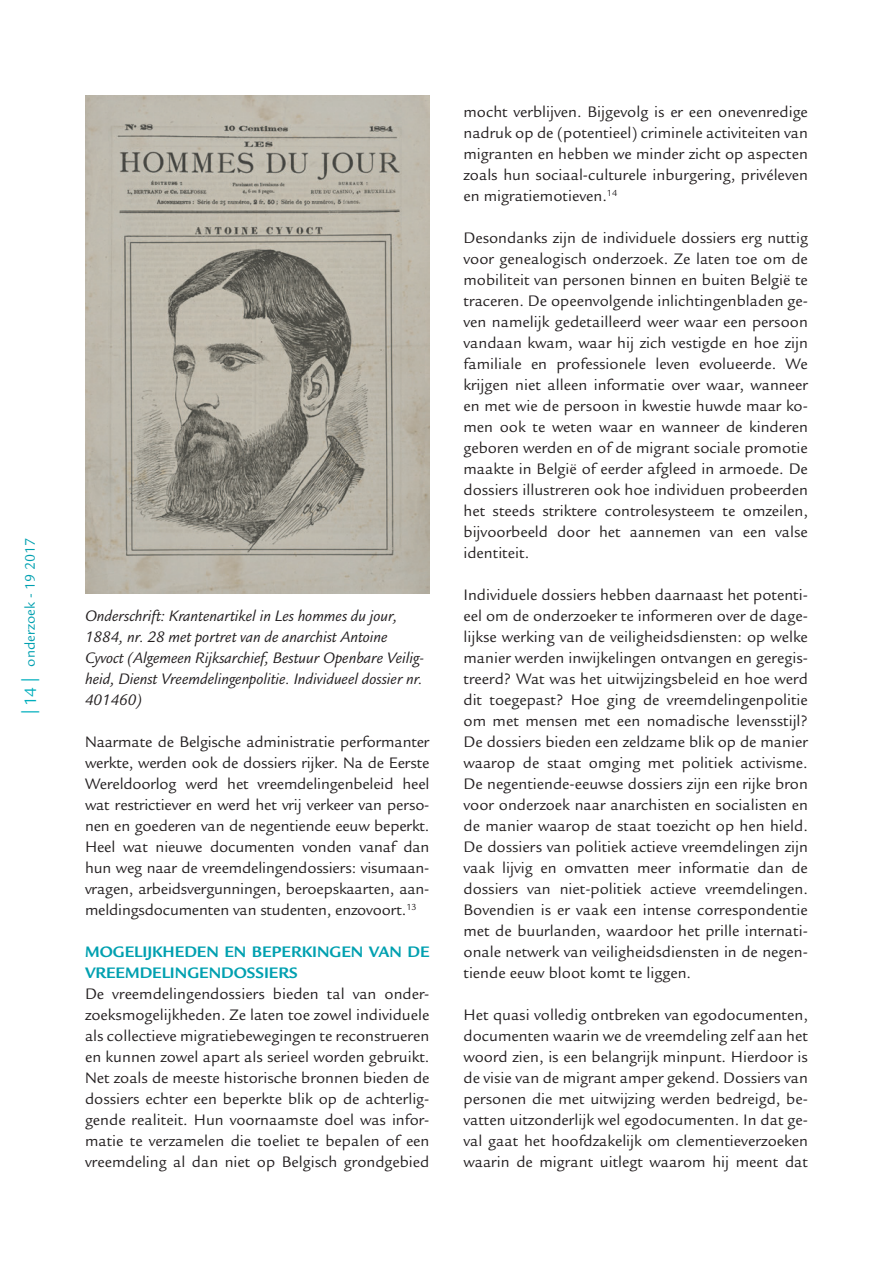
<style>
.page{position:relative;width:893px;height:1263px;background:#fff}
.page>*{position:absolute;margin:0;border:0;box-sizing:border-box;transform-origin:0 0}
.Tekst{font:16.5px/21px "Legacy Sans Std";color:#231f20;text-align:justify}
.t1{font:italic 16.5px/21px "Legacy Sans Std";color:#231f20}
.Tekst-2{font:700 16.5px/21px "Legacy Sans Std";color:#00a0b0}
.t2{font:15px "Legacy Sans Std";color:#00a0b0}
.s1{font-family:"Myriad Pro";font-size:18px;color:#00aebd}
.s2{font-size:18px;color:#00aebd}
</style>
<div class="page">
<img style="left:85px;top:95px;width:344px;height:498px">
<p class="t2" style="left:22px;top:714px;width:178px;rotate:-90deg"><span class="s1">|</span> <span class="s2">14</span> <span class="s1">|</span> onderzoek - 19 2017</p>
<p class="t1" style="left:85px;top:606px;width:340px">Onderschrift: Krantenartikel in Les hommes du jour, 1884, nr. 28 met portret van de anarchist Antoine Cyvoct (Algemeen Rijksarchief, Bestuur Openbare Veilig&shy;heid, Dienst Vreemdelingenpolitie. Individueel dossier nr.<br>401460)</p>
<p class="Tekst" style="left:85px;top:731px;width:346px">Naarmate de Belgische administratie performanter werkte, werden ook de dossiers rijker. Na de Eerste Wereldoorlog werd het vreemdelingenbeleid heel wat restrictiever en werd het vrij verkeer van perso&shy;nen en goederen van de negentiende eeuw beperkt.<br>Heel wat nieuwe documenten vonden vanaf dan hun weg naar de vreemdelingendossiers: visumaan&shy;vragen, arbeidsvergunningen, beroepskaarten, aan&shy;meldingsdocumenten van studenten, enzovoort.<sup>13</sup></p>
<p class="Tekst-2" style="left:85px;top:941px;width:346px">MOGELIJKHEDEN EN BEPERKINGEN VAN DE<br>VREEMDELINGENDOSSIERS</p>
<p class="Tekst" style="left:85px;top:983px;width:346px">De vreemdelingendossiers bieden tal van onder&shy;zoeksmogelijkheden. Ze laten toe zowel individuele als collectieve migratiebewegingen te reconstrueren en kunnen zowel apart als serieel worden gebruikt.<br>Net zoals de meeste historische bronnen bieden de dossiers echter een beperkte blik op de achterlig&shy;gende realiteit. Hun voornaamste doel was infor&shy;matie te verzamelen die toeliet te bepalen of een vreemdeling al dan niet op Belgisch grondgebied</p>
<p class="Tekst" style="left:463px;top:101px;width:346px">mocht verblijven. Bijgevolg is er een onevenredige nadruk op de (potentieel) criminele activiteiten van migranten en hebben we minder zicht op aspecten zoals hun sociaal-culturele inburgering, privéleven en migratiemotieven.<sup>14</sup></p>
<p class="Tekst" style="left:463px;top:227px;width:346px">Desondanks zijn de individuele dossiers erg nuttig voor genealogisch onderzoek. Ze laten toe om de mobiliteit van personen binnen en buiten België te traceren. De opeenvolgende inlichtingenbladen ge&shy;ven namelijk gedetailleerd weer waar een persoon vandaan kwam, waar hij zich vestigde en hoe zijn familiale en professionele leven evolueerde. We krijgen niet alleen informatie over waar, wanneer en met wie de persoon in kwestie huwde maar ko&shy;men ook te weten waar en wanneer de kinderen geboren werden en of de migrant sociale promotie maakte in België of eerder afgleed in armoede. De dossiers illustreren ook hoe individuen probeerden het steeds striktere controlesysteem te omzeilen, bijvoorbeeld door het aannemen van een valse identiteit.</p>
<p class="Tekst" style="left:463px;top:584px;width:346px">Individuele dossiers hebben daarnaast het potenti&shy;eel om de onderzoeker te informeren over de dage&shy;lijkse werking van de veiligheidsdiensten: op welke manier werden inwijkelingen ontvangen en geregis&shy;treerd? Wat was het uitwijzingsbeleid en hoe werd dit toegepast? Hoe ging de vreemdelingenpolitie om met mensen met een nomadische levensstijl?<br>De dossiers bieden een zeldzame blik op de manier waarop de staat omging met politiek activisme.<br>De negentiende-eeuwse dossiers zijn een rijke bron voor onderzoek naar anarchisten en socialisten en de manier waarop de staat toezicht op hen hield.<br>De dossiers van politiek actieve vreemdelingen zijn vaak lijvig en omvatten meer informatie dan de dossiers van niet-politiek actieve vreemdelingen.<br>Bovendien is er vaak een intense correspondentie met de buurlanden, waardoor het prille internati&shy;onale netwerk van veiligheidsdiensten in de negen&shy;tiende eeuw bloot komt te liggen.</p>
<p class="Tekst" style="left:463px;top:1004px;width:346px">Het quasi volledig ontbreken van egodocumenten, documenten waarin we de vreemdeling zelf aan het woord zien, is een belangrijk minpunt. Hierdoor is de visie van de migrant amper gekend. Dossiers van personen die met uitwijzing werden bedreigd, be&shy;vatten uitzonderlijk wel egodocumenten. In dat ge&shy;val gaat het hoofdzakelijk om clementieverzoeken waarin de migrant uitlegt waarom hij meent dat</p>
</div>
